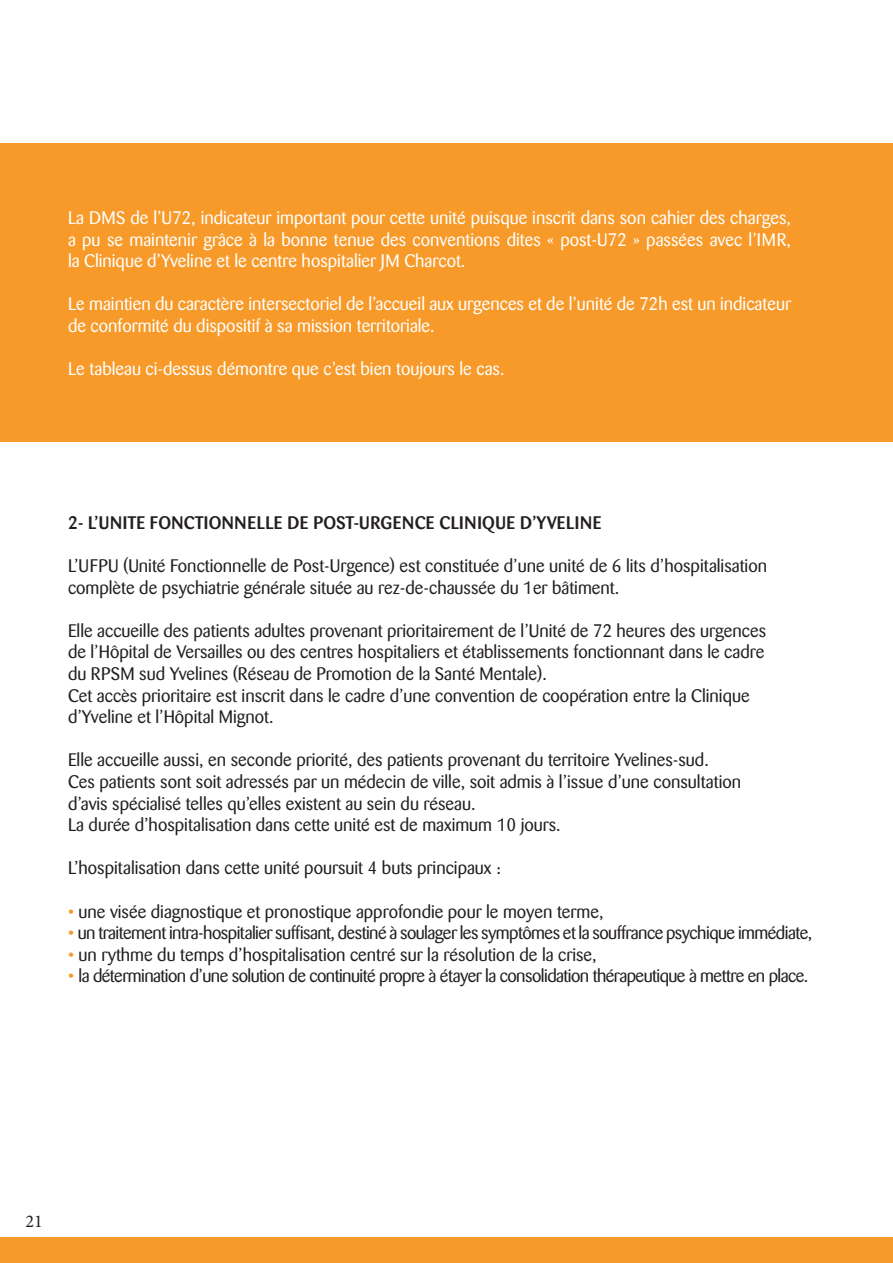
<style>
.page{position:relative;width:893px;height:1263px;background:#fff}
.page>*{position:absolute;margin:0;border:0;box-sizing:border-box;transform-origin:0 0}
.t1{font:18px "Barmeno";color:#231f20}
.t2{font:18px/21.6px "Barmeno";color:#fff;text-align:justify}
.t3{font:18px "Barmeno";letter-spacing:-.03em;color:#231f20}
.t4{font:500 18px "Barmeno";letter-spacing:.02em;color:#231f20}
.t5{font:18px "Minion Pro";color:#231f20}
.s1{color:#f79a29}
</style>
<div class="page">
<div style="left:0;top:1237px;width:893px;height:26px;background:#f79a29"></div>
<div style="left:0;top:144px;width:893px;height:298px;background:#f79a29"></div>
<p class="t2" style="left:68px;top:207px;width:724px">La DMS de l’U72, indicateur important pour cette unité puisque inscrit dans son cahier des charges, a pu se maintenir grâce à la bonne tenue des conventions dites « post-U72 » passées avec l’IMR, la Clinique d’Yveline et le centre hospitalier JM Charcot.</p>
<p class="t2" style="left:68px;top:294px;width:724px">Le maintien du caractère intersectoriel de l’accueil aux urgences et de l’unité de 72h est un indicateur de conformité du dispositif à sa mission territoriale.</p>
<p class="t2" style="left:68px;top:358px;width:438px">Le tableau ci-dessus démontre que c’est bien toujours le cas.</p>
<p class="t4" style="left:68px;top:512px;width:535px">2- L’UNITE FONCTIONNELLE DE POST-URGENCE CLINIQUE D’YVELINE</p>
<p class="t1" style="left:68px;top:555px;width:701px">L’UFPU (Unité Fonctionnelle de Post-Urgence) est constituée d’une unité de 6 lits d’hospitalisation</p>
<p class="t1" style="left:68px;top:577px;width:553px">complète de psychiatrie générale située au rez-de-chaussée du 1er bâtiment.</p>
<p class="t1" style="left:68px;top:620px;width:700px">Elle accueille des patients adultes provenant prioritairement de l’Unité de 72 heures des urgences</p>
<p class="t1" style="left:68px;top:642px;width:698px">de l’Hôpital de Versailles ou des centres hospitaliers et établissements fonctionnant dans le cadre</p>
<p class="t1" style="left:68px;top:663px;width:480px">du RPSM sud Yvelines (Réseau de Promotion de la Santé Mentale).</p>
<p class="t1" style="left:68px;top:685px;width:683px">Cet accès prioritaire est inscrit dans le cadre d’une convention de coopération entre la Clinique</p>
<p class="t1" style="left:68px;top:706px;width:207px">d’Yveline et l’Hôpital Mignot.</p>
<p class="t1" style="left:68px;top:750px;width:642px">Elle accueille aussi, en seconde priorité, des patients provenant du territoire Yvelines-sud.</p>
<p class="t1" style="left:68px;top:771px;width:675px">Ces patients sont soit adressés par un médecin de ville, soit admis à l’issue d’une consultation</p>
<p class="t1" style="left:68px;top:793px;width:409px">d’avis spécialisé telles qu’elles existent au sein du réseau.</p>
<p class="t1" style="left:68px;top:814px;width:494px">La durée d’hospitalisation dans cette unité est de maximum 10 jours.</p>
<p class="t1" style="left:68px;top:858px;width:435px">L’hospitalisation dans cette unité poursuit 4 buts principaux :</p>
<p class="t1" style="left:68px;top:901px;width:537px"><span class="s1">•</span> une visée diagnostique et pronostique approfondie pour le moyen terme,</p>
<p class="t3" style="left:68px;top:922px;width:746px"><span class="s1">•</span> un traitement intra-hospitalier suffisant, destiné à soulager les symptômes et la souffrance psychique immédiate,</p>
<p class="t1" style="left:68px;top:944px;width:530px"><span class="s1">•</span> un rythme du temps d’hospitalisation centré sur la résolution de la crise,</p>
<p class="t3" style="left:68px;top:966px;width:742px"><span class="s1">•</span> la détermination d’une solution de continuité propre à étayer la consolidation thérapeutique à mettre en place.</p>
<p class="t5" style="left:26px;top:1209px;width:19px">21</p>
</div>
